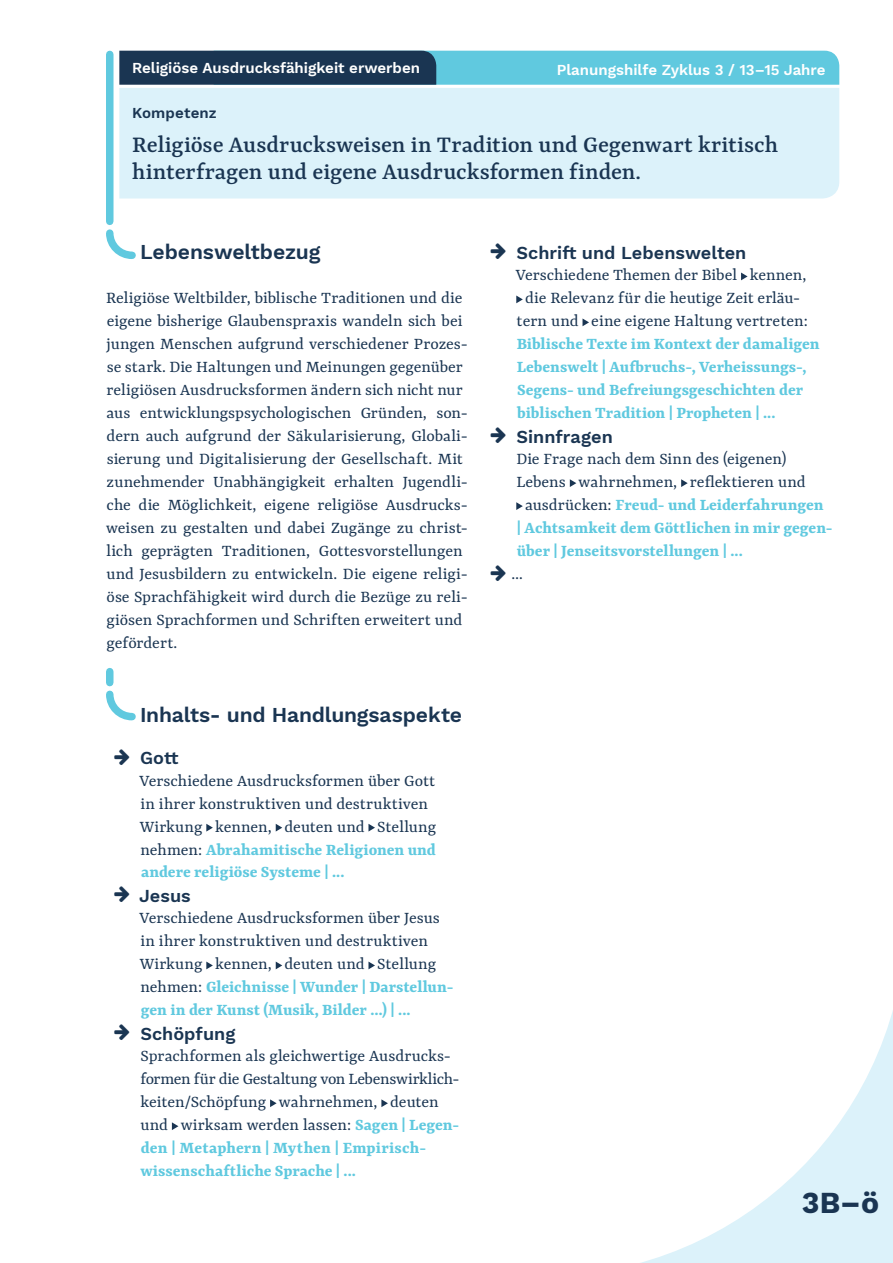
<style>
.page{position:relative;width:893px;height:1263px;background:#fff}
.page>*{position:absolute;margin:0;border:0;box-sizing:border-box;transform-origin:0 0}
.t1{font:700 30px "Work Sans";color:#1a3552}
.t2{font:500 25.5px/27px "Rasa";color:#1a3552}
.t3{font:600 20.85px "Work Sans";letter-spacing:-.01em;color:#1a3552}
.t4{font:18px/23px "Rasa";color:#1a3552}
.t5{font:700 18px/23px "Rasa";color:#60c9df}
.t6{font:600 18px "Work Sans";color:#1a3552}
.t7{font:600 15px "Work Sans";color:#fff}
.t8{font:600 15px "Work Sans";letter-spacing:.01em;color:#1a3552}
.s1{font-weight:700;color:#60c9df}
.s2{font-weight:400;color:#1a3552}
</style>
<div class="page">
<svg style="left:381px;top:1014px;width:511px;height:248px"></svg>
<div style="left:106px;top:54px;width:7px;height:167px;background:#60c9df"></div>
<svg style="left:119px;top:51px;width:720px;height:34px;background:#4389a2"></svg>
<div style="left:119px;top:88px;width:720px;height:110px;background:#dcf2fa"></div>
<svg style="left:106px;top:229px;width:30px;height:30px"></svg>
<div style="left:106px;top:671px;width:7px;height:11px;background:#60c9df"></div>
<svg style="left:106px;top:686px;width:30px;height:35px"></svg>
<svg style="left:206px;top:823px;width:7px;height:8px"></svg>
<svg style="left:275px;top:824px;width:7px;height:7px"></svg>
<svg style="left:368px;top:823px;width:7px;height:8px"></svg>
<svg style="left:206px;top:961px;width:7px;height:8px"></svg>
<svg style="left:275px;top:961px;width:7px;height:8px"></svg>
<svg style="left:368px;top:961px;width:7px;height:8px"></svg>
<svg style="left:270px;top:1099px;width:6px;height:7px"></svg>
<svg style="left:381px;top:1099px;width:7px;height:7px"></svg>
<svg style="left:172px;top:1122px;width:6px;height:7px"></svg>
<svg style="left:741px;top:272px;width:6px;height:8px"></svg>
<svg style="left:516px;top:295px;width:6px;height:8px"></svg>
<svg style="left:582px;top:318px;width:6px;height:8px"></svg>
<svg style="left:569px;top:479px;width:7px;height:8px"></svg>
<svg style="left:681px;top:479px;width:6px;height:8px"></svg>
<svg style="left:516px;top:502px;width:6px;height:8px"></svg>
<p class="t7" style="left:132px;top:59px;width:289px">Religiöse Ausdrucksfähigkeit erwerben</p>
<p class="t7" style="left:556px;top:61px;width:270px">Planungshilfe Zyklus 3 / 13–15 Jahre</p>
<p class="t8" style="left:132px;top:104px;width:86px">Kompetenz</p>
<h2 class="t2" style="left:132px;top:132px;width:647px">Religiöse Ausdrucksweisen in Tradition und Gegenwart kritisch hinterfragen und eigene Ausdrucksformen finden.</h2>
<p class="t3" style="left:140px;top:240px;width:182px">Lebensweltbezug</p>
<p class="t4" style="left:106px;top:287px;width:363px">Religiöse Weltbilder, biblische Traditionen und die eigene bisherige Glaubenspraxis wandeln sich bei jungen Menschen aufgrund verschiedener Prozes&shy;se stark. Die Haltungen und Meinungen gegenüber religiösen Ausdrucksformen ändern sich nicht nur aus entwicklungspsychologischen Gründen, son&shy;dern auch aufgrund der Säkularisierung, Globali&shy;sierung und Digitalisierung der Gesellschaft. Mit zunehmender Unabhängigkeit erhalten Jugendli&shy;che die Möglichkeit, eigene religiöse Ausdrucks&shy;weisen zu gestalten und dabei Zugänge zu christ&shy;lich geprägten Traditionen, Gottesvorstellungen und Jesusbildern zu entwickeln. Die eigene religi&shy;öse Sprachfähigkeit wird durch die Bezüge zu reli&shy;giösen Sprachformen und Schriften erweitert und gefördert.</p>
<p class="t3" style="left:140px;top:702px;width:323px">Inhalts- und Handlungsaspekte</p>
<p class="t6" style="left:140px;top:747px;width:40px">Gott</p>
<p class="t4" style="left:139px;top:769px;width:298px">Verschiedene Ausdrucksformen über Gott in ihrer konstruktiven und destruktiven Wirkung kennen, deuten und Stellung nehmen: <span class="s1">Abrahamitische Religionen und andere religiöse Systeme | ...</span></p>
<p class="t6" style="left:139px;top:885px;width:53px">Jesus</p>
<p class="t4" style="left:139px;top:907px;width:315px">Verschiedene Ausdrucksformen über Jesus in ihrer konstruktiven und destruktiven Wirkung kennen, deuten und Stellung nehmen: <span class="s1">Gleichnisse | Wunder | Darstellun&shy;gen in der Kunst (Musik, Bilder …) | ...</span></p>
<p class="t6" style="left:140px;top:1022px;width:97px">Schöpfung</p>
<p class="t4" style="left:140px;top:1045px;width:320px">Sprachformen als gleichwertige Ausdrucks&shy;formen für die Gestaltung von Lebenswirklich&shy;keiten/Schöpfung wahrnehmen, deuten und wirksam werden lassen: <span class="s1">Sagen | Legen&shy;den | Metaphern | Mythen | Empirisch-- wissenschaftliche Sprache | ...</span></p>
<p class="t6" style="left:516px;top:242px;width:231px">Schrift und Lebenswelten</p>
<p class="t4" style="left:515px;top:264px;width:293px;text-align:center">Verschiedene Themen der Bibel kennen, die Relevanz für die heutige Zeit erläu&shy;tern und eine eigene Haltung vertreten:</p>
<p class="t5" style="left:516px;top:333px;width:304px">Biblische Texte im Kontext der damaligen Lebenswelt | Aufbruchs-, Verheissungs-, Segens- und Befreiungsgeschichten der biblischen Tradition | Propheten | ...</p>
<p class="t6" style="left:516px;top:426px;width:98px">Sinnfragen</p>
<p class="t4" style="left:516px;top:448px;width:271px">Die Frage nach dem Sinn des (eigenen)</p>
<p class="t4" style="left:516px;top:471px;width:290px">Lebens wahrnehmen, reflektieren und</p>
<p class="t5" style="left:525px;top:494px;width:300px"><span class="s2">ausdrücken:</span> Freud- und Leiderfahrungen</p>
<p class="t5" style="left:516px;top:517px;width:317px">| Achtsamkeit dem Göttlichen in mir gegen-</p>
<p class="t5" style="left:516px;top:540px;width:227px">über | Jenseitsvorstellungen | ...</p>
<p class="t4" style="left:511px;top:563px;width:13px">…</p>
<h1 class="t1" style="left:801px;top:1184px;width:79px">3B–ö</h1>
</div>
